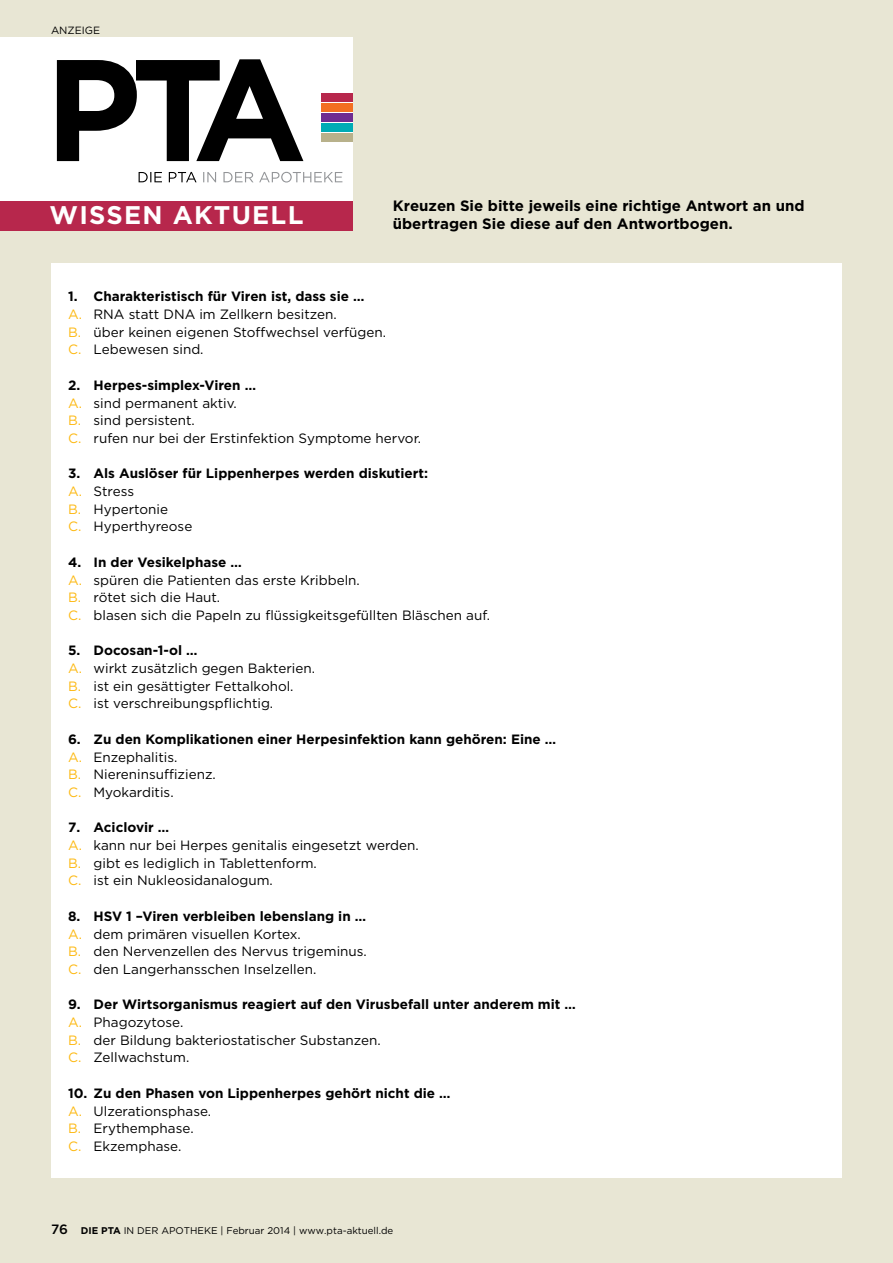
<style>
.page{position:relative;width:893px;height:1263px;background:#e8e6d4}
.page>*{position:absolute;margin:0;border:0;box-sizing:border-box;transform-origin:0 0}
.t1{font:700 25.5px "Gotham";color:#fff}
.t2{font:700 15px/18px "Gotham";color:#000}
.t3{font:13.5px/17.7px "Gotham";color:#000}
.t4{font:700 13.5px/17.7px "Gotham";color:#000}
.t5{font:10.5px "Gotham";color:#000}
.t6{font:9.75px "Gotham";color:#000}
.s1{font-weight:700}
.s2{color:#fdb913}
.s3{font-weight:400;color:#fdb913}
.s4{font-weight:400}
.s5{font-weight:500;font-size:13.5px}
</style>
<div class="page">
<div style="left:0;top:37px;width:353px;height:168px;background:#fff"></div>
<div style="left:321px;top:93px;width:32px;height:9px;background:#b7274c"></div>
<div style="left:321px;top:103px;width:32px;height:9px;background:#f36f21"></div>
<div style="left:321px;top:113px;width:32px;height:9px;background:#6f2c91"></div>
<div style="left:321px;top:123px;width:32px;height:9px;background:#00abb5"></div>
<div style="left:321px;top:134px;width:32px;height:8px;background:#b8b18b"></div>
<svg style="left:203px;top:172px;width:139px;height:10px"></svg>
<svg style="left:139px;top:172px;width:58px;height:10px"></svg>
<svg style="left:57px;top:60px;width:246px;height:101px"></svg>
<div style="left:0;top:201px;width:353px;height:30px;background:#b7274c"></div>
<div style="left:51px;top:264px;width:791px;height:914px;background:#fff"></div>
<p class="t5" style="left:51px;top:23px;width:51px">ANZEIGE</p>
<h1 class="t1" style="left:49px;top:198px;width:20px">wissen</h1>
<h1 class="t1" style="left:173px;top:198px;width:20px">aktuell</h1>
<p class="t2" style="left:393px;top:197px;width:413px">Kreuzen Sie bitte jeweils eine richtige Antwort an und übertragen Sie diese auf den Antwortbogen.</p>
<p class="t3" style="left:68px;top:287px;width:319px"><span class="s1">1. Charakteristisch für Viren ist, dass sie …<br></span><span class="s2">A.</span> RNA statt DNA im Zellkern besitzen.<br><span class="s2">B.</span> über keinen eigenen Stoffwechsel verfügen.<br><span class="s2">C.</span> Lebewesen sind.</p>
<p class="t3" style="left:68px;top:376px;width:355px"><span class="s1">2. Herpes-simplex-Viren …<br></span><span class="s2">A.</span> sind permanent aktiv.<br><span class="s2">B.</span> sind persistent.<br><span class="s2">C.</span> rufen nur bei der Erstinfektion Symptome hervor.</p>
<p class="t4" style="left:68px;top:465px;width:362px">3. Als Auslöser für Lippenherpes werden diskutiert:<br><span class="s3">A.</span> <span class="s4">Stress<br></span><span class="s3">B.</span> <span class="s4">Hypertonie<br></span><span class="s3">C.</span> <span class="s4">Hyperthyreose</span></p>
<p class="t3" style="left:68px;top:553px;width:423px"><span class="s1">4. In der Vesikelphase …<br></span><span class="s2">A.</span> spüren die Patienten das erste Kribbeln.<br><span class="s2">B.</span> rötet sich die Haut.<br><span class="s2">C.</span> blasen sich die Papeln zu flüssigkeitsgefüllten Bläschen auf.</p>
<p class="t3" style="left:68px;top:641px;width:248px"><span class="s1">5. Docosan-1-ol …<br></span><span class="s2">A.</span> wirkt zusätzlich gegen Bakterien.<br><span class="s2">B.</span> ist ein gesättigter Fettalkohol.<br><span class="s2">C.</span> ist verschreibungspflichtig.</p>
<p class="t4" style="left:68px;top:730px;width:490px">6. Zu den Komplikationen einer Herpesinfektion kann gehören: Eine …<br><span class="s3">A.</span> <span class="s4">Enzephalitis.<br></span><span class="s3">B.</span> <span class="s4">Niereninsuffizienz.<br></span><span class="s3">C.</span> <span class="s4">Myokarditis.</span></p>
<p class="t3" style="left:68px;top:818px;width:352px"><span class="s1">7. Aciclovir …<br></span><span class="s2">A.</span> kann nur bei Herpes genitalis eingesetzt werden.<br><span class="s2">B.</span> gibt es lediglich in Tablettenform.<br><span class="s2">C.</span> ist ein Nukleosidanalogum.</p>
<p class="t3" style="left:68px;top:907px;width:300px"><span class="s1">8. HSV 1 –Viren verbleiben lebenslang in … </span><span class="s2">A.</span> dem primären visuellen Kortex.<br><span class="s2">B.</span> den Nervenzellen des Nervus trigeminus.<br><span class="s2">C.</span> den Langerhansschen Inselzellen.</p>
<p class="t3" style="left:68px;top:995px;width:509px"><span class="s1">9. Der Wirtsorganismus reagiert auf den Virusbefall unter anderem mit … </span><span class="s2">A.</span> Phagozytose.<br><span class="s2">B.</span> der Bildung bakteriostatischer Substanzen.<br><span class="s2">C.</span> Zellwachstum.</p>
<p class="t4" style="left:68px;top:1084px;width:384px">10. Zu den Phasen von Lippenherpes gehört nicht die …<br><span class="s3">A.</span> <span class="s4">U lzerationsphase.<br></span><span class="s3">B.</span> <span class="s4">Erythemphase.<br></span><span class="s3">C.</span> <span class="s4">Ekzemphase.</span></p>
<p class="t6" style="left:51px;top:1224px;width:344px"><span class="s5">76</span> <span class="s1">DIE PTA</span> IN DER APOTHEKE | Februar 2014 | www.pta-aktuell.de</p>
</div>
